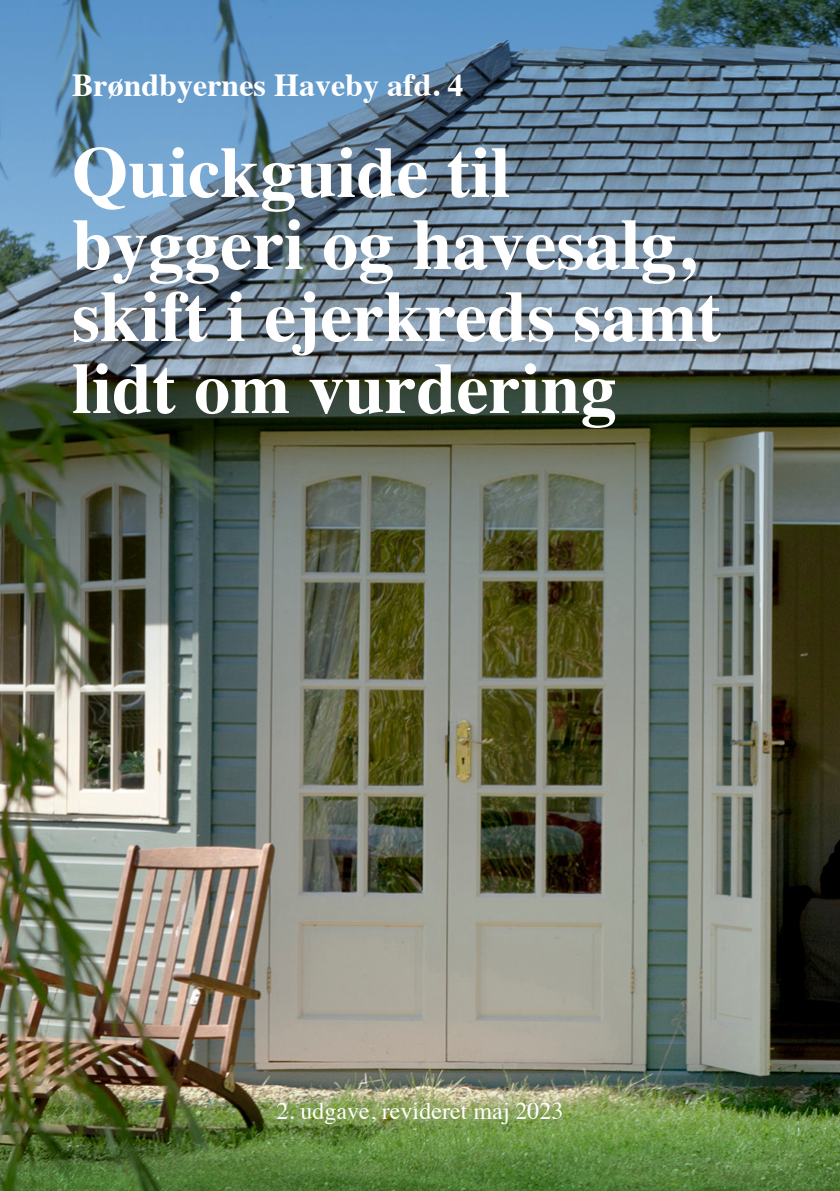
<style>
.page{position:relative;width:840px;height:1191px;background:#fff}
.page>*{position:absolute;margin:0;border:0;box-sizing:border-box;transform-origin:0 0}
.t1{font:700 72px/72px "Times";color:#fff}
.t2{font:700 32px "Times";color:#fff}
.t3{font:24px "Times";color:#fff}
</style>
<div class="page">
<img style="left:0;top:0;width:839px;height:998px">
<img style="left:0;top:998px;width:839px;height:193px">
<p class="t2" style="left:72px;top:55px;width:393px">Brøndbyernes Haveby afd. 4</p>
<p class="t1" style="left:72px;top:129px;width:650px">Quickguide til byggeri og havesalg, skift i ejerkreds samt lidt om vurdering</p>
<p class="t3" style="left:276px;top:1088px;width:288px">2. udgave, revideret maj 2023</p>
</div>
